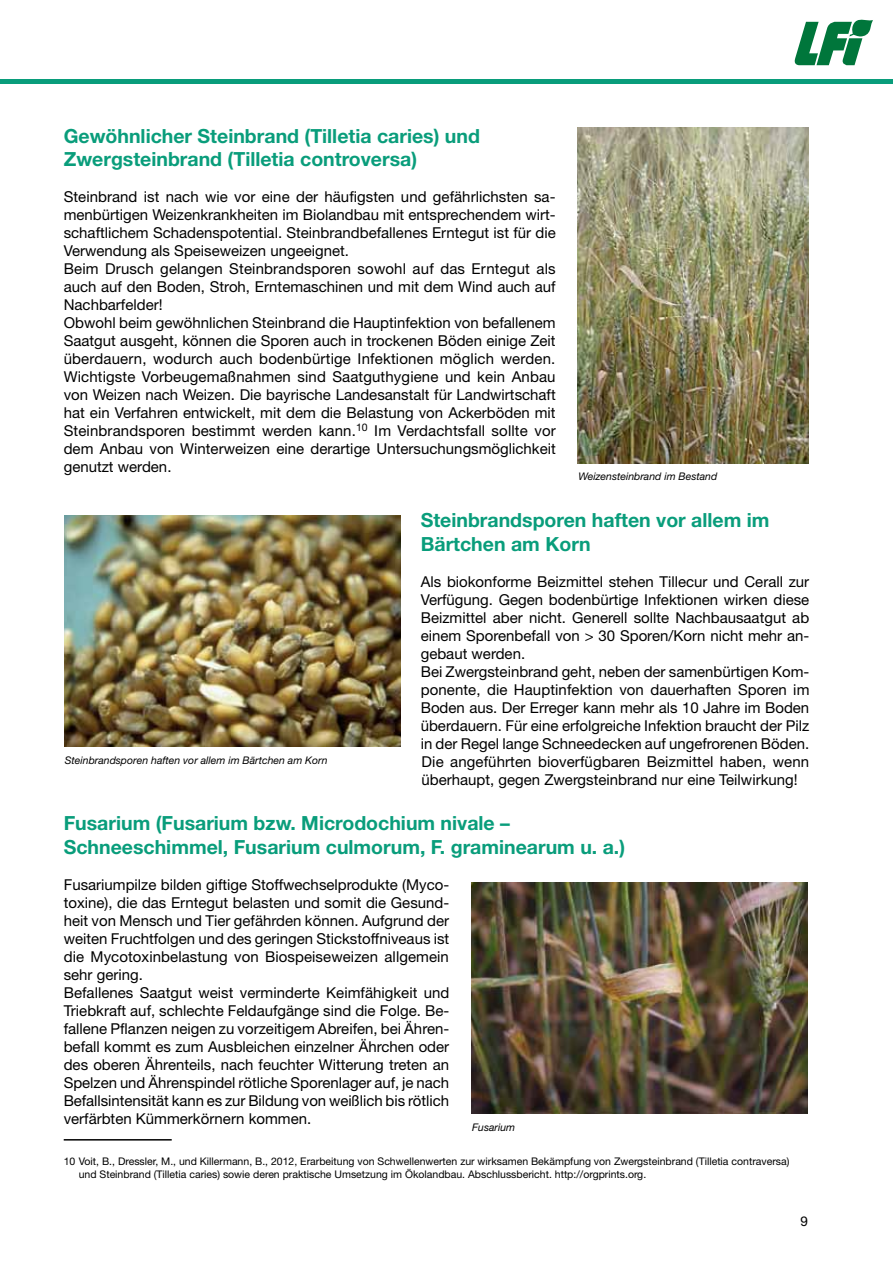
<style>
.page{position:relative;width:893px;height:1263px;background:#fff}
.page>*{position:absolute;margin:0;border:0;box-sizing:border-box;transform-origin:0 0}
.t1{font:700 19.5px/23.4px "Helvetica Neue";color:#099d7b}
.t2{font:15px/18px "Helvetica Neue";color:#000}
.t3{font:13.5px "Helvetica Neue";color:#000}
.t4{font:10.5px/12.6px "Helvetica Neue";color:#000}
.t5{font:italic 10.5px "Helvetica Neue";color:#000}
</style>
<div class="page">
<div style="left:0;top:79px;width:893px;height:5px;background:#099d7b"></div>
<svg style="left:794px;top:19px;width:79px;height:46px"></svg>
<hr style="left:64px;top:1139px;width:108px;height:1px;background:#000">
<img style="left:577px;top:127px;width:231px;height:336px">
<img style="left:64px;top:516px;width:336px;height:231px">
<img style="left:472px;top:882px;width:336px;height:231px">
<h1 class="t1" style="left:64px;top:123px;width:418px">Gewöhnlicher Steinbrand (Tilletia caries) und<br>Zwergsteinbrand (Tilletia controversa)</h1>
<p class="t2" style="left:64px;top:187px;width:494px">Steinbrand ist nach wie vor eine der häufigsten und gefährlichsten sa&shy;menbürtigen Weizenkrankheiten im Biolandbau mit entsprechendem wirt&shy;schaftlichem Schadenspotential. Steinbrandbefallenes Erntegut ist für die Verwendung als Speiseweizen ungeeignet.<br>Beim Drusch gelangen Steinbrandsporen sowohl auf das Erntegut als auch auf den Boden, Stroh, Erntemaschinen und mit dem Wind auch auf Nachbarfelder!<br>Obwohl beim gewöhnlichen Steinbrand die Hauptinfektion von befallenem Saatgut ausgeht, können die Sporen auch in trockenen Böden einige Zeit überdauern, wodurch auch bodenbürtige Infektionen möglich werden.<br>Wichtigste Vorbeugemaßnahmen sind Saatguthygiene und kein Anbau von Weizen nach Weizen. Die bayrische Landesanstalt für Landwirtschaft hat ein Verfahren entwickelt, mit dem die Belastung von Ackerböden mit Steinbrandsporen bestimmt werden kann.<sup>10</sup> Im Verdachtsfall sollte vor dem Anbau von Winterweizen eine derartige Untersuchungsmöglichkeit genutzt werden.</p>
<h1 class="t1" style="left:421px;top:508px;width:350px">Steinbrandsporen haften vor allem im<br>Bärtchen am Korn</h1>
<p class="t2" style="left:421px;top:572px;width:390px">Als biokonforme Beizmittel stehen Tillecur und Cerall zur Verfügung. Gegen bodenbürtige Infektionen wirken diese Beizmittel aber nicht. Generell sollte Nachbausaatgut ab einem Sporenbefall von &gt; 30 Sporen/Korn nicht mehr an&shy;gebaut werden.<br>Bei Zwergsteinbrand geht, neben der samenbürtigen Kom&shy;ponente, die Hauptinfektion von dauerhaften Sporen im Boden aus. Der Erreger kann mehr als 10 Jahre im Boden überdauern. Für eine erfolgreiche Infektion braucht der Pilz in der Regel lange Schneedecken auf ungefrorenen Böden.<br>Die angeführten bioverfügbaren Beizmittel haben, wenn überhaupt, gegen Zwergsteinbrand nur eine Teilwirkung!</p>
<h1 class="t1" style="left:64px;top:811px;width:563px">Fusarium (Fusarium bzw. Microdochium nivale –<br>Schneeschimmel, Fusarium culmorum, F. graminearum u. a.)</h1>
<p class="t2" style="left:64px;top:875px;width:387px">Fusariumpilze bilden giftige Stoffwechselprodukte (Myco&shy;toxine), die das Erntegut belasten und somit die Gesund&shy;heit von Mensch und Tier gefährden können. Aufgrund der weiten Fruchtfolgen und des geringen Stickstoffniveaus ist die Mycotoxinbelastung von Biospeiseweizen allgemein sehr gering.<br>Befallenes Saatgut weist verminderte Keimfähigkeit und Triebkraft auf, schlechte Feldaufgänge sind die Folge. Be&shy;fallene Pflanzen neigen zu vorzeitigem Abreifen, bei Ähren&shy;befall kommt es zum Ausbleichen einzelner Ährchen oder des oberen Ährenteils, nach feuchter Witterung treten an Spelzen und Ährenspindel rötliche Sporenlager auf, je nach Befallsintensität kann es zur Bildung von weißlich bis rötlich verfärbten Kümmerkörnern kommen.</p>
<p class="t4" style="left:79px;top:1155px;width:712px;text-indent:-15px">10 Voit, B., Dressler, M., und Killermann, B., 2012, Erarbeitung von Schwellenwerten zur wirksamen Bekämpfung von Zwergsteinbrand (Tilletia contraversa) und Steinbrand (Tilletia caries) sowie deren praktische Umsetzung im Ökolandbau. Abschlussbericht. http://orgprints.org.</p>
<p class="t5" style="left:578px;top:470px;width:140px">Weizensteinbrand im Bestand</p>
<p class="t5" style="left:65px;top:754px;width:264px">Steinbrandsporen haften vor allem im Bärtchen am Korn</p>
<p class="t5" style="left:472px;top:1120px;width:44px">Fusarium</p>
<p class="t3" style="left:800px;top:1213px;width:9px">9</p>
</div>
